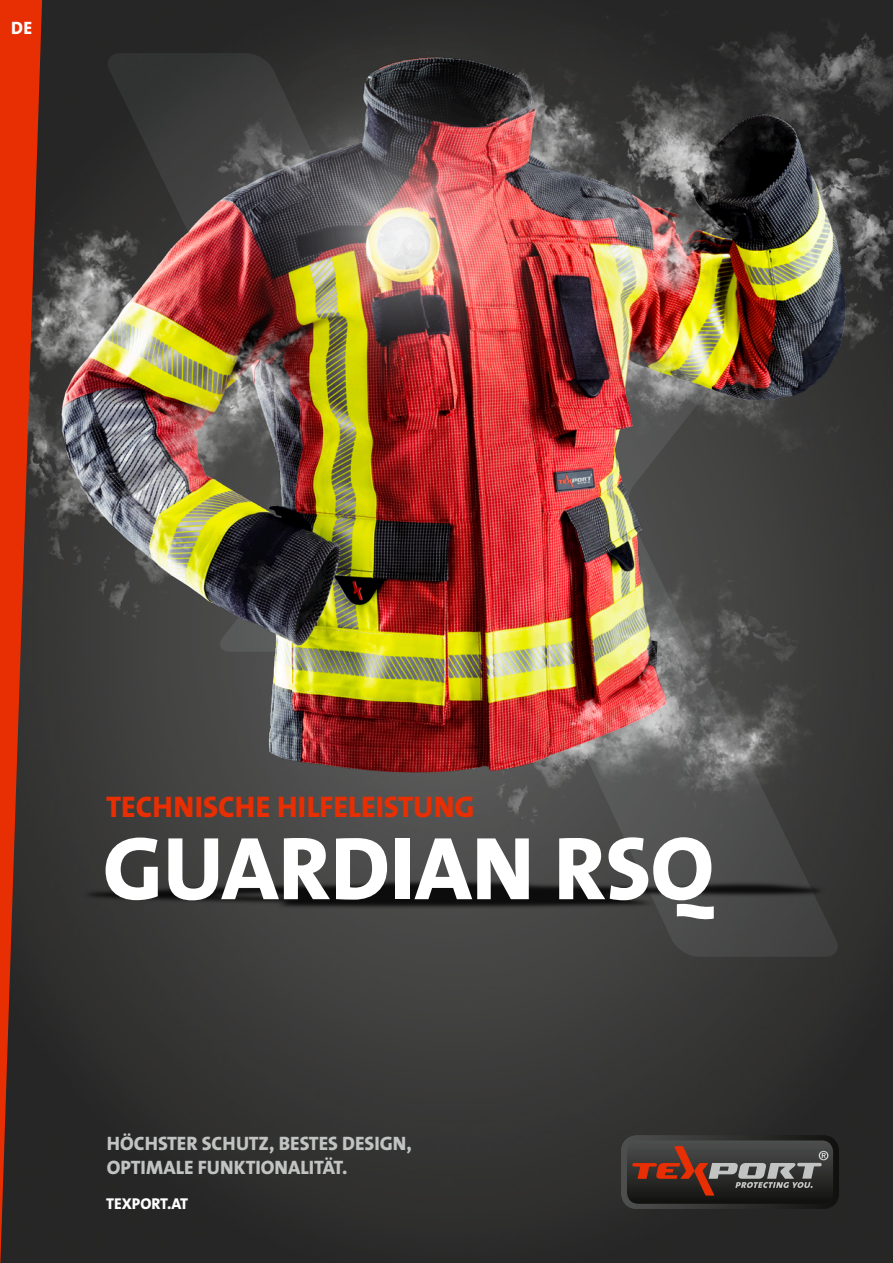
<style>
.page{position:relative;width:893px;height:1263px;background:#fff}
.page>*{position:absolute;margin:0;border:0;box-sizing:border-box;transform-origin:0 0}
.t1{font:800 90px "The Sans B8";color:#fff}
.t2{font:800 30px "The Sans B8";color:#e82e03}
.t3{font:800 19.5px "The Sans B8";color:#c2c4c4}
.t4{font:800 18px "The Sans B8";color:#fff}
.t5{font:800 15.75px "The Sans B8";letter-spacing:-.005em;color:#fff}
</style>
<div class="page">
<img style="left:42px;top:949px;width:851px;height:314px">
<img style="left:42px;top:0;width:851px;height:949px">
<svg style="left:0;top:0;width:42px;height:1263px"></svg>
<svg style="left:621px;top:1135px;width:218px;height:74px"></svg>
<p class="t4" style="left:11px;top:19px;width:23px">DE</p>
<p class="t2" style="left:106px;top:791px;width:370px">TECHNISCHE HILFELEISTUNG</p>
<p class="t1" style="left:103px;top:821px;width:613px">GUARDIAN RSQ</p>
<p class="t3" style="left:107px;top:1133px;width:306px">HÖCHSTER SCHUTZ, BESTES DESIGN,</p>
<p class="t3" style="left:107px;top:1157px;width:242px">OPTIMALE FUNKTIONALITÄT.</p>
<p class="t5" style="left:106px;top:1195px;width:83px">TEXPORT.AT</p>
</div>
